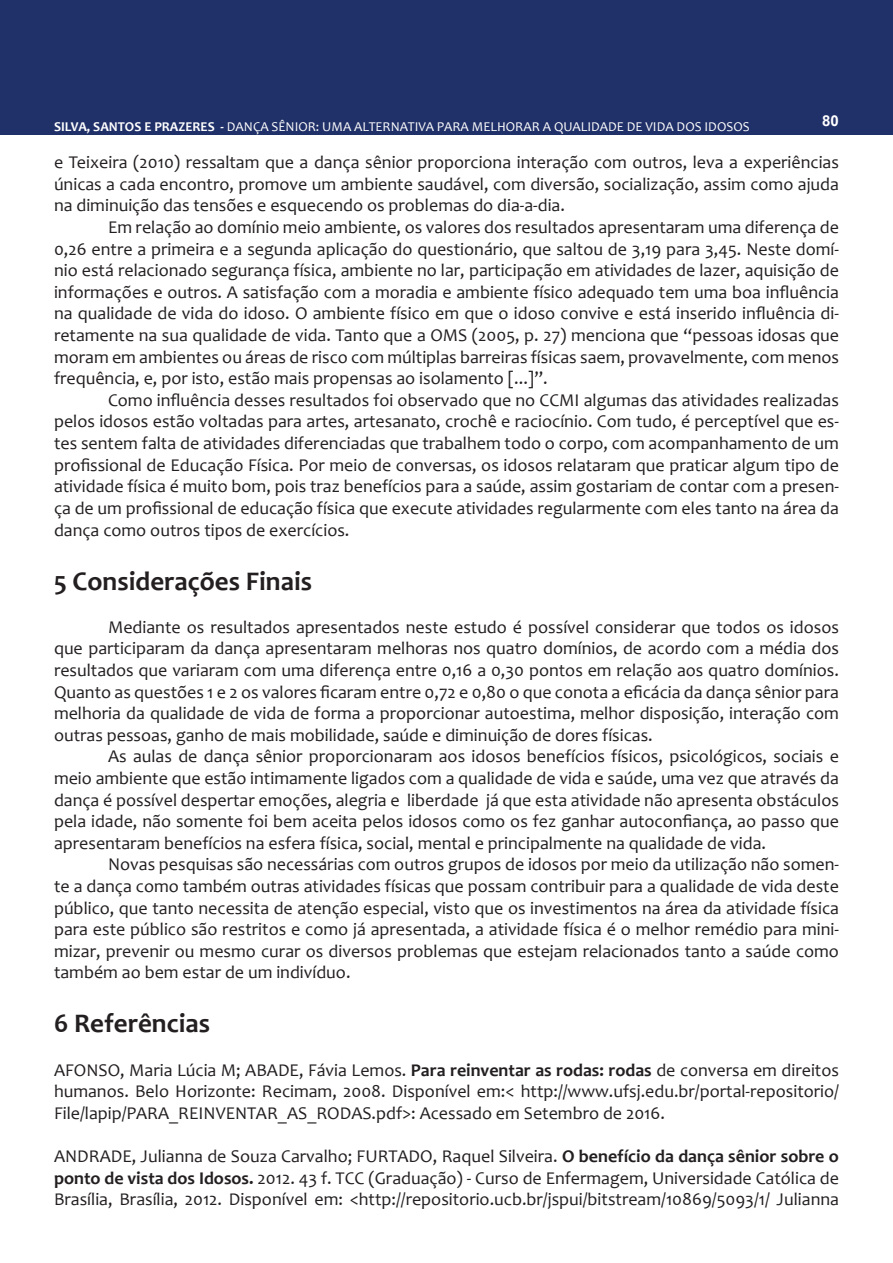
<style>
.page{position:relative;width:893px;height:1263px;background:#fff}
.page>*{position:absolute;margin:0;border:0;box-sizing:border-box;transform-origin:0 0}
.texto_corrido{font:700 27px "Candara";color:#231f20}
.texto_corrido-2{font:18px/21.6px "Candara";color:#231f20;text-align:justify}
.t1{font:700 15px "Arial";color:#fff}
.t2{font:13.5px "Candara";color:#fff}
.s1{font-weight:700}
</style>
<div class="page">
<div style="left:0;top:0;width:893px;height:135px;background:#203068"></div>
<p class="t1" style="left:822px;top:111px;width:18px">80</p>
<p class="t2" style="left:54px;top:118px;width:697px"><span class="s1">SILVA, SANTOS E PRAZERES -</span> DANÇA SÊNIOR: UMA ALTERNATIVA PARA MELHORAR A QUALIDADE DE VIDA DOS IDOSOS</p>
<p class="texto_corrido-2" style="left:54px;top:151px;width:786px">e Teixeira (2010) ressaltam que a dança sênior proporciona interação com outros, leva a experiências únicas a cada encontro, promove um ambiente saudável, com diversão, socialização, assim como ajuda na diminuição das tensões e esquecendo os problemas do dia-a-dia.</p>
<p class="texto_corrido-2" style="left:54px;top:216px;width:786px;text-indent:54px">Em relação ao domínio meio ambiente, os valores dos resultados apresentaram uma diferença de 0,26 entre a primeira e a segunda aplicação do questionário, que saltou de 3,19 para 3,45. Neste domí&shy;nio está relacionado segurança física, ambiente no lar, participação em atividades de lazer, aquisição de informações e outros. A satisfação com a moradia e ambiente físico adequado tem uma boa influência na qualidade de vida do idoso. O ambiente físico em que o idoso convive e está inserido influência di&shy;retamente na sua qualidade de vida. Tanto que a OMS (2005, p. 27) menciona que “pessoas idosas que moram em ambientes ou áreas de risco com múltiplas barreiras físicas saem, provavelmente, com menos frequência, e, por isto, estão mais propensas ao isolamento [...]”.</p>
<p class="texto_corrido-2" style="left:54px;top:389px;width:786px;text-indent:54px">Como influência desses resultados foi observado que no CCMI algumas das atividades realizadas pelos idosos estão voltadas para artes, artesanato, crochê e raciocínio. Com tudo, é perceptível que es&shy;tes sentem falta de atividades diferenciadas que trabalhem todo o corpo, com acompanhamento de um profissional de Educação Física. Por meio de conversas, os idosos relataram que praticar algum tipo de atividade física é muito bom, pois traz benefícios para a saúde, assim gostariam de contar com a presen&shy;ça de um profissional de educação física que execute atividades regularmente com eles tanto na área da dança como outros tipos de exercícios.</p>
<p class="texto_corrido" style="left:54px;top:564px;width:260px">5 Considerações Finais</p>
<p class="texto_corrido-2" style="left:54px;top:616px;width:786px;text-indent:54px">Mediante os resultados apresentados neste estudo é possível considerar que todos os idosos que participaram da dança apresentaram melhoras nos quatro domínios, de acordo com a média dos resultados que variaram com uma diferença entre 0,16 a 0,30 pontos em relação aos quatro domínios.<br>Quanto as questões 1 e 2 os valores ficaram entre 0,72 e 0,80 o que conota a eficácia da dança sênior para melhoria da qualidade de vida de forma a proporcionar autoestima, melhor disposição, interação com outras pessoas, ganho de mais mobilidade, saúde e diminuição de dores físicas.</p>
<p class="texto_corrido-2" style="left:54px;top:745px;width:786px;text-indent:54px">As aulas de dança sênior proporcionaram aos idosos benefícios físicos, psicológicos, sociais e meio ambiente que estão intimamente ligados com a qualidade de vida e saúde, uma vez que através da dança é possível despertar emoções, alegria e liberdade já que esta atividade não apresenta obstáculos pela idade, não somente foi bem aceita pelos idosos como os fez ganhar autoconfiança, ao passo que apresentaram benefícios na esfera física, social, mental e principalmente na qualidade de vida.</p>
<p class="texto_corrido-2" style="left:54px;top:853px;width:786px;text-indent:54px">Novas pesquisas são necessárias com outros grupos de idosos por meio da utilização não somen&shy;te a dança como também outras atividades físicas que possam contribuir para a qualidade de vida deste público, que tanto necessita de atenção especial, visto que os investimentos na área da atividade física para este público são restritos e como já apresentada, a atividade física é o melhor remédio para mini&shy;mizar, prevenir ou mesmo curar os diversos problemas que estejam relacionados tanto a saúde como também ao bem estar de um indivíduo.</p>
<p class="texto_corrido" style="left:54px;top:1007px;width:158px">6 Referências</p>
<p class="texto_corrido-2" style="left:54px;top:1059px;width:786px">AFONSO, Maria Lúcia M; ABADE, Fávia Lemos. <span class="s1">Para reinventar as rodas: rodas</span> de conversa em direitos humanos. Belo Horizonte: Recimam, 2008. Disponível em:&lt; http://www.ufsj.edu.br/portal-repositorio/ File/lapip/PARA_REINVENTAR_AS_RODAS.pdf&gt;: Acessado em Setembro de 2016.</p>
<p class="texto_corrido-2" style="left:54px;top:1145px;width:786px">ANDRADE, Julianna de Souza Carvalho; FURTADO, Raquel Silveira. <span class="s1">O benefício da dança sênior sobre o ponto de vista dos Idosos.</span> 2012. 43 f. TCC (Graduação) - Curso de Enfermagem, Universidade Católica de Brasília, Brasília, 2012. Disponível em: &lt;http://repositorio.ucb.br/jspui/bitstream/10869/5093/1/ Julianna</p>
</div>
